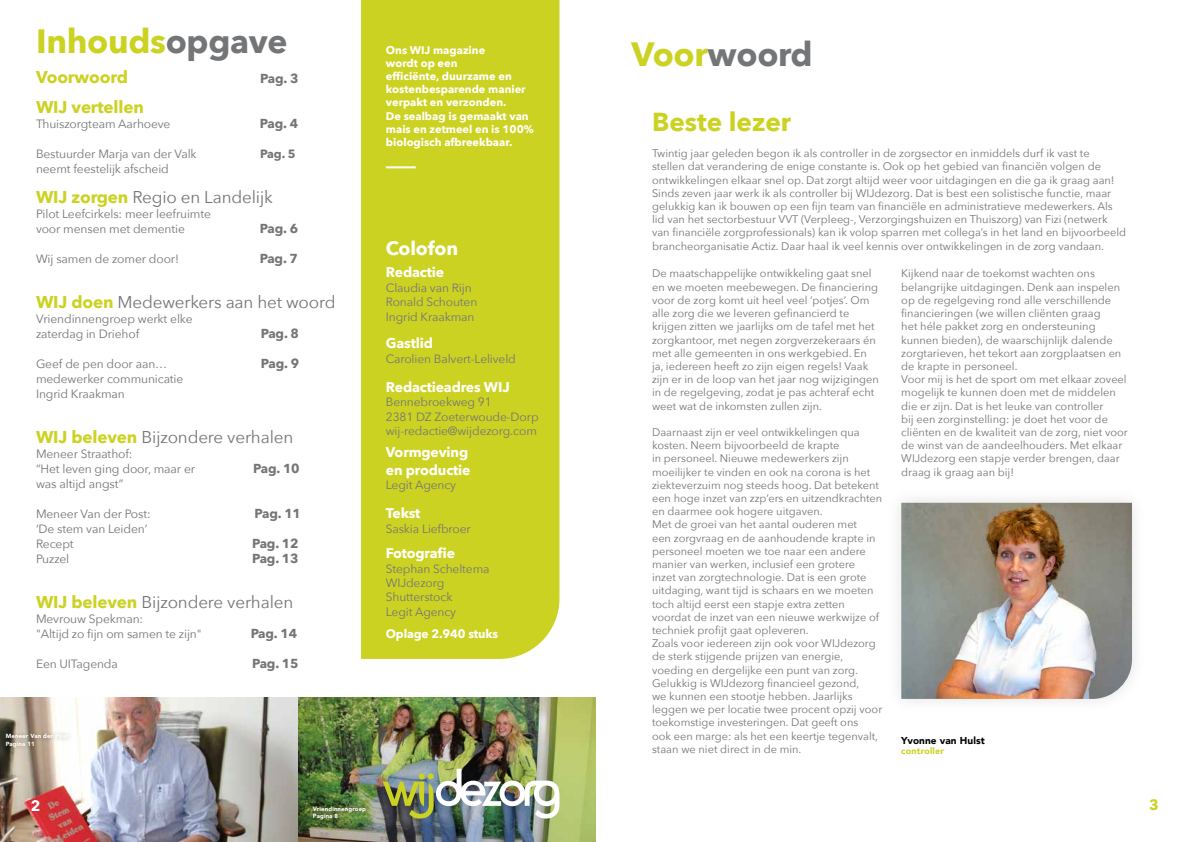
<style>
.page{position:relative;width:1191px;height:842px;background:#fff}
.page>*{position:absolute;margin:0;border:0;box-sizing:border-box;transform-origin:0 0}
.t1{font:700 33.6px "Avenir Next";letter-spacing:-.01em;color:#ccd222}
.t2{font:700 33.6px "Avenir Next";letter-spacing:-.01em;color:#747577}
.t3{font:700 26px "Avenir Next";color:#ccd222}
.t4{font:700 19px "Avenir Next";letter-spacing:-.01em;color:#fff}
.t5{font:17px "Avenir Next";letter-spacing:-.01em;color:#747577}
.t6{font:700 17px "Avenir Next";letter-spacing:-.01em;color:#ccd222}
.t7{font:700 14.8px "Avenir Next";color:#fff}
.t8{font:700 14.8px "Avenir Next";color:#ccd222}
.t9{font:700 14px/18px "Avenir Next";letter-spacing:-.01em;color:#fff}
.t10{font:700 13px "Avenir Next";letter-spacing:-.01em;color:#747577}
.t11{font:12.1px "Avenir Next";letter-spacing:-.01em;color:#747577}
.t12{font:12px/14.4px "Avenir Next";letter-spacing:-.01em;color:#747577}
.t13{font:700 12px "Avenir Next";letter-spacing:-.01em;color:#fff}
.t14{font:700 12px "Avenir Next";color:#747577}
.t15{font:11px/13.2px "Avenir Next";color:#747577}
.t16{font:700 11px/13.2px "Avenir Next";color:#fff}
.t17{font:900 10px "Avenir";letter-spacing:.01em;color:#000}
.t18{font:900 9px "Avenir";letter-spacing:.02em;color:#ccd222}
.t19{font:900 6px/7.2px "Avenir";letter-spacing:.025em;color:#fff}
.s1{color:#747577}
.s2{font-weight:700;color:#ccd222}
.s3{color:#ccd222}
</style>
<div class="page">
<img style="left:0;top:698px;width:595px;height:144px">
<div style="left:885px;top:487px;width:262px;height:228px;background:#fbfbfb"></div>
<img style="left:901px;top:503px;width:231px;height:196px">
<img style="left:383px;top:769px;width:176px;height:49px">
<div style="left:361px;top:0;width:198px;height:659px;background:#ccd222"></div>
<div style="left:1px;top:729px;width:72px;height:22px;background:#000;opacity:.31"></div>
<svg style="left:308px;top:801px;width:63px;height:23px"></svg>
<hr style="left:386px;top:166px;width:30px;height:2px;background:#fff">
<h1 class="t1" style="left:36px;top:12px;width:253px">Inhouds<span class="s1">opgave</span></h1>
<h3 class="t6" style="left:36px;top:62px;width:93px">Voorwoord</h3>
<p class="t10" style="left:260px;top:67px;width:40px">Pag. 3</p>
<h3 class="t6" style="left:36px;top:92px;width:109px">WIJ vertellen</h3>
<p class="t12" style="left:36px;top:116px;width:136px">Thuiszorgteam Aarhoeve</p>
<p class="t10" style="left:260px;top:112px;width:40px">Pag. 4</p>
<p class="t12" style="left:36px;top:146px;width:162px">Bestuurder Marja van der Valk</p>
<p class="t14" style="left:260px;top:144px;width:37px">Pag. 5</p>
<p class="t12" style="left:36px;top:161px;width:134px">neemt feestelijk afscheid</p>
<h3 class="t5" style="left:36px;top:183px;width:238px"><span class="s2">WIJ zorgen</span> Regio en Landelijk</h3>
<p class="t12" style="left:36px;top:206px;width:176px;line-height:15px">Pilot Leefcirkels: meer leefruimte voor mensen met dementie</p>
<p class="t10" style="left:260px;top:217px;width:40px">Pag. 6</p>
<p class="t12" style="left:36px;top:251px;width:144px">Wij samen de zomer door!</p>
<p class="t10" style="left:260px;top:247px;width:40px">Pag. 7</p>
<h3 class="t5" style="left:36px;top:288px;width:301px"><span class="s2">WIJ doen</span> Medewerkers aan het woord</h3>
<p class="t12" style="left:36px;top:311px;width:158px;line-height:15px">Vriendinnengroep werkt elke zaterdag in Driehof</p>
<p class="t10" style="left:261px;top:322px;width:40px">Pag. 8</p>
<p class="t12" style="left:36px;top:356px;width:133px">Geef de pen door aan…</p>
<p class="t10" style="left:261px;top:352px;width:40px">Pag. 9</p>
<p class="t12" style="left:36px;top:371px;width:149px;line-height:15px">medewerker communicatie<br>Ingrid Kraakman</p>
<h3 class="t5" style="left:36px;top:423px;width:259px"><span class="s2">WIJ beleven</span> Bijzondere verhalen</h3>
<p class="t12" style="left:36px;top:446px;width:98px">Meneer Straathof:</p>
<p class="t11" style="left:36px;top:459px;width:161px">“Het leven ging door, maar er</p>
<p class="t10" style="left:253px;top:457px;width:48px">Pag. 10</p>
<p class="t11" style="left:36px;top:474px;width:89px">was altijd angst”</p>
<p class="t12" style="left:36px;top:506px;width:116px">Meneer Van der Post:</p>
<p class="t10" style="left:254px;top:502px;width:48px">Pag. 11</p>
<p class="t12" style="left:36px;top:521px;width:113px;line-height:15px">‘De stem van Leiden’<br>Recept</p>
<p class="t10" style="left:252px;top:532px;width:48px">Pag. 12</p>
<p class="t12" style="left:36px;top:551px;width:35px">Puzzel</p>
<p class="t10" style="left:252px;top:547px;width:48px">Pag. 13</p>
<h3 class="t5" style="left:36px;top:588px;width:259px"><span class="s2">WIJ beleven</span> Bijzondere verhalen</h3>
<p class="t12" style="left:36px;top:611px;width:167px;line-height:15px">Mevrouw Spekman:<br>"Altijd zo fijn om samen te zijn"</p>
<p class="t10" style="left:251px;top:622px;width:48px">Pag. 14</p>
<p class="t12" style="left:36px;top:656px;width:83px">Een UITagenda</p>
<p class="t10" style="left:252px;top:652px;width:48px">Pag. 15</p>
<p class="t16" style="left:386px;top:43px;width:149px">Ons WIJ magazine<br>wordt op een<br>efficiënte, duurzame en kostenbesparende manier verpakt en verzonden.<br>De sealbag is gemaakt van mais en zetmeel en is 100% biologisch afbreekbaar.</p>
<h3 class="t4" style="left:386px;top:232px;width:74px">Colofon</h3>
<p class="t9" style="left:386px;top:263px;width:60px">Redactie</p>
<p class="t12" style="left:386px;top:280px;width:93px">Claudia van Rijn<br>Ronald Schouten<br>Ingrid Kraakman</p>
<p class="t9" style="left:386px;top:334px;width:49px">Gastlid</p>
<p class="t12" style="left:386px;top:351px;width:132px">Carolien Balvert-Leliveld</p>
<p class="t9" style="left:386px;top:378px;width:125px">Redactieadres WIJ</p>
<p class="t12" style="left:386px;top:394px;width:154px">Bennebroekweg 91<br>2381 DZ Zoeterwoude-Dorp wij-redactie@wijdezorg.com</p>
<p class="t9" style="left:386px;top:443px;width:86px">Vormgeving en productie</p>
<p class="t12" style="left:386px;top:477px;width:72px">Legit Agency</p>
<p class="t9" style="left:386px;top:504px;width:36px">Tekst</p>
<p class="t12" style="left:386px;top:521px;width:87px">Saskia Liefbroer</p>
<p class="t9" style="left:386px;top:544px;width:71px">Fotografie</p>
<p class="t12" style="left:386px;top:561px;width:105px">Stephan Scheltema<br>WIJdezorg<br>Shutterstock<br>Legit Agency</p>
<p class="t13" style="left:386px;top:623px;width:114px">Oplage 2.940 stuks</p>
<p class="t19" style="left:6px;top:732px;width:64px">Meneer Van der Post<br>Pagina 11</p>
<h3 class="t7" style="left:31px;top:793px;width:11px">2</h3>
<p class="t19" style="left:313px;top:805px;width:55px">Vriendinnengroep<br>Pagina 8</p>
<h1 class="t2" style="left:631px;top:25px;width:183px"><span class="s3">Voor</span>woord</h1>
<h2 class="t3" style="left:652px;top:99px;width:141px">Beste lezer</h2>
<p class="t15" style="left:652px;top:146px;width:475px">Twintig jaar geleden begon ik als controller in de zorgsector en inmiddels durf ik vast te<br>stellen dat verandering de enige constante is. Ook op het gebied van financiën volgen de ontwikkelingen elkaar snel op. Dat zorgt altijd weer voor uitdagingen en die ga ik graag aan!<br>Sinds zeven jaar werk ik als controller bij WIJdezorg. Dat is best een solistische functie, maar gelukkig kan ik bouwen op een fijn team van financiële en administratieve medewerkers. Als lid van het sectorbestuur VVT (Verpleeg-, Verzorgingshuizen en Thuiszorg) van Fizi (netwerk van financiële zorgprofessionals) kan ik volop sparren met collega’s in het land en bijvoorbeeld brancheorganisatie Actiz. Daar haal ik veel kennis over ontwikkelingen in de zorg vandaan.</p>
<p class="t15" style="left:652px;top:267px;width:228px">De maatschappelijke ontwikkeling gaat snel en we moeten meebewegen. De financiering voor de zorg komt uit heel veel ‘potjes’. Om alle zorg die we leveren gefinancierd te krijgen zitten we jaarlijks om de tafel met het zorgkantoor, met negen zorgverzekeraars én met alle gemeenten in ons werkgebied. En ja, iedereen heeft zo zijn eigen regels! Vaak zijn er in de loop van het jaar nog wijzigingen in de regelgeving, zodat je pas achteraf echt weet wat de inkomsten zullen zijn.</p>
<p class="t15" style="left:652px;top:425px;width:232px">Daarnaast zijn er veel ontwikkelingen qua kosten. Neem bijvoorbeeld de krapte<br>in personeel. Nieuwe medewerkers zijn moeilijker te vinden en ook na corona is het ziekteverzuim nog steeds hoog. Dat betekent een hoge inzet van zzp’ers en uitzendkrachten en daarmee ook hogere uitgaven.<br>Met de groei van het aantal ouderen met<br>een zorgvraag en de aanhoudende krapte in personeel moeten we toe naar een andere manier van werken, inclusief een grotere<br>inzet van zorgtechnologie. Dat is een grote uitdaging, want tijd is schaars en we moeten toch altijd eerst een stapje extra zetten voordat de inzet van een nieuwe werkwijze of techniek profijt gaat opleveren.<br>Zoals voor iedereen zijn ook voor WIJdezorg de sterk stijgende prijzen van energie, voeding en dergelijke een punt van zorg.<br>Gelukkig is WIJdezorg financieel gezond,<br>we kunnen een stootje hebben. Jaarlijks leggen we per locatie twee procent opzij voor toekomstige investeringen. Dat geeft ons<br>ook een marge: als het een keertje tegenvalt, staan we niet direct in de min.</p>
<p class="t15" style="left:901px;top:267px;width:228px">Kijkend naar de toekomst wachten ons belangrijke uitdagingen. Denk aan inspelen op de regelgeving rond alle verschillende financieringen (we willen cliënten graag<br>het héle pakket zorg en ondersteuning kunnen bieden), de waarschijnlijk dalende zorgtarieven, het tekort aan zorgplaatsen en de krapte in personeel.<br>Voor mij is het de sport om met elkaar zoveel mogelijk te kunnen doen met de middelen die er zijn. Dat is het leuke van controller<br>bij een zorginstelling: je doet het voor de cliënten en de kwaliteit van de zorg, niet voor de winst van de aandeelhouders. Met elkaar WIJdezorg een stapje verder brengen, daar draag ik graag aan bij!</p>
<p class="t17" style="left:901px;top:732px;width:85px">Yvonne van Hulst</p>
<p class="t18" style="left:901px;top:743px;width:44px">controller</p>
<h3 class="t8" style="left:1149px;top:792px;width:11px">3</h3>
</div>
